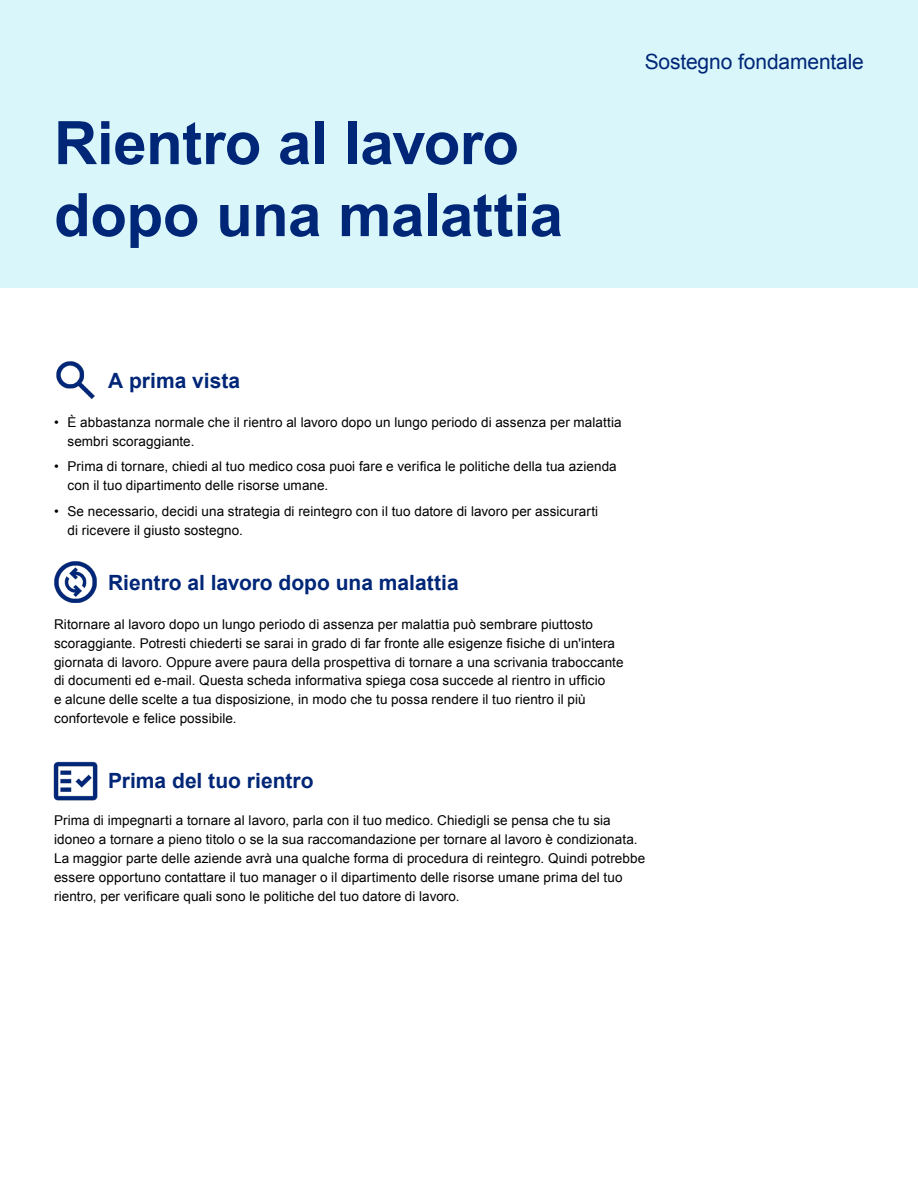
<style>
.page{position:relative;width:918px;height:1188px;background:#fff}
.page>*{position:absolute;margin:0;border:0;box-sizing:border-box;transform-origin:0 0}
.Headline{font:700 60px/72px "Arial";letter-spacing:-.01em;color:#002677}
.Subhead{font:700 21px "Arial";color:#002677}
.Product_label_-_Right_aligned{font:21px "Arial";letter-spacing:-.005em;color:#002677}
.Arial-Body{font:13.5px/18.9px "Arial";letter-spacing:.005em;color:#000}
</style>
<div class="page">
<div style="left:0;top:0;width:918px;height:287px;background:#d9f6fa"></div>
<img style="left:54px;top:561px;width:43px;height:42px">
<img style="left:53px;top:761px;width:45px;height:40px">
<img style="left:56px;top:361px;width:39px;height:38px">
<p class="Headline" style="left:54px;top:109px;width:511px">Rientro al lavoro dopo una malattia</p>
<p class="Product_label_-_Right_aligned" style="left:645px;top:48px;width:221px">Sostegno fondamentale</p>
<p class="Subhead" style="left:108px;top:367px;width:134px">A prima vista</p>
<p class="Arial-Body" style="left:68px;top:413px;width:556px;text-indent:-14px">• È abbastanza normale che il rientro al lavoro dopo un lungo periodo di assenza per malattia sembri scoraggiante.</p>
<p class="Arial-Body" style="left:68px;top:457px;width:551px;text-indent:-14px">• Prima di tornare, chiedi al tuo medico cosa puoi fare e verifica le politiche della tua azienda con il tuo dipartimento delle risorse umane.</p>
<p class="Arial-Body" style="left:68px;top:502px;width:532px;text-indent:-14px">• Se necessario, decidi una strategia di reintegro con il tuo datore di lavoro per assicurarti di ricevere il giusto sostegno.</p>
<p class="Subhead" style="left:108px;top:569px;width:352px">Rientro al lavoro dopo una malattia</p>
<p class="Arial-Body" style="left:54px;top:615px;width:571px">Ritornare al lavoro dopo un lungo periodo di assenza per malattia può sembrare piuttosto scoraggiante. Potresti chiederti se sarai in grado di far fronte alle esigenze fisiche di un'intera giornata di lavoro. Oppure avere paura della prospettiva di tornare a una scrivania traboccante di documenti ed e-mail. Questa scheda informativa spiega cosa succede al rientro in ufficio<br>e alcune delle scelte a tua disposizione, in modo che tu possa rendere il tuo rientro il più confortevole e felice possibile.</p>
<p class="Subhead" style="left:108px;top:767px;width:207px">Prima del tuo rientro</p>
<p class="Arial-Body" style="left:54px;top:811px;width:593px">Prima di impegnarti a tornare al lavoro, parla con il tuo medico. Chiedigli se pensa che tu sia idoneo a tornare a pieno titolo o se la sua raccomandazione per tornare al lavoro è condizionata.<br>La maggior parte delle aziende avrà una qualche forma di procedura di reintegro. Quindi potrebbe essere opportuno contattare il tuo manager o il dipartimento delle risorse umane prima del tuo rientro, per verificare quali sono le politiche del tuo datore di lavoro.</p>
</div>
